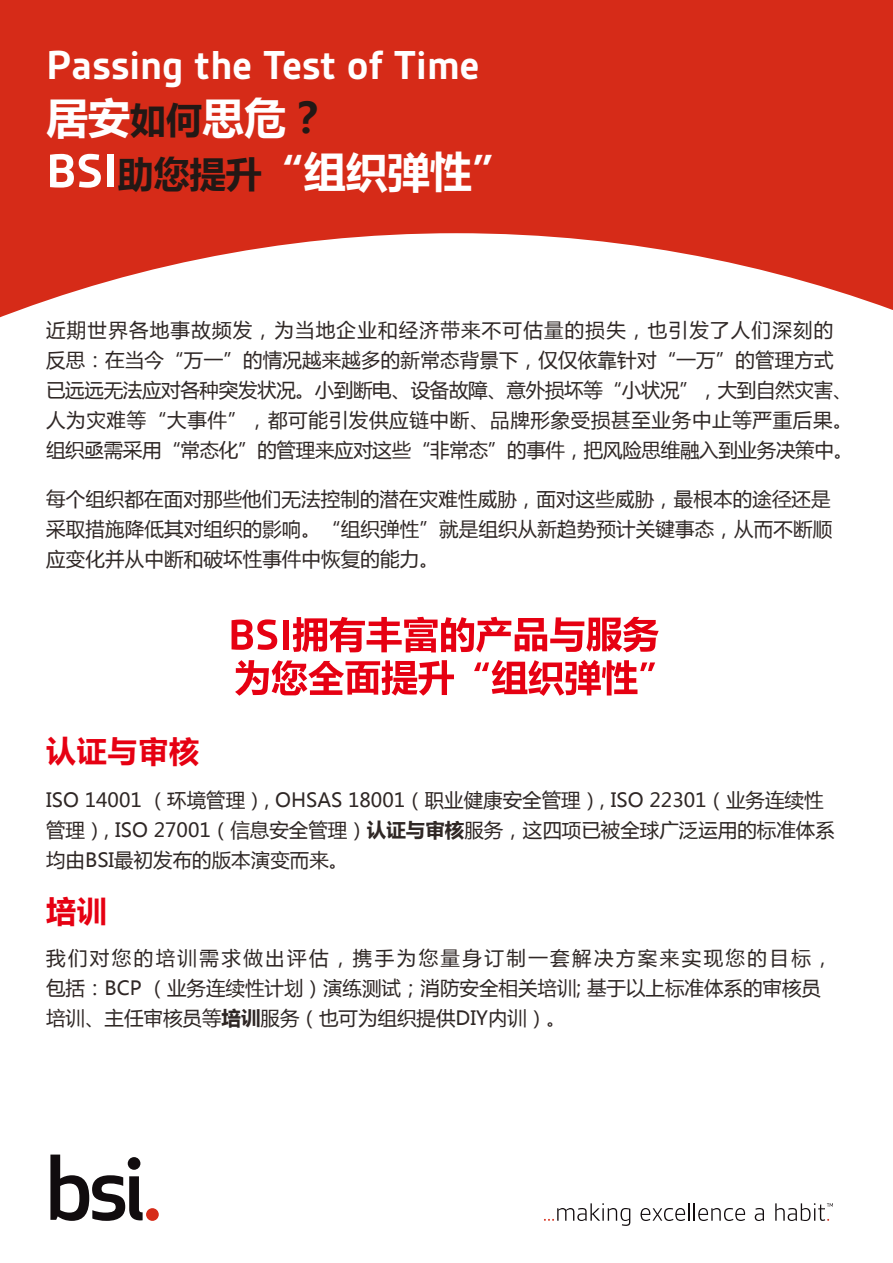
<style>
.page{position:relative;width:893px;height:1263px;background:#d62b18}
.page>*{position:absolute;margin:0;border:0;box-sizing:border-box;transform-origin:0 0}
.t1{font:700 43.5px "BSI Gesta";color:#fff}
.t2{font:700 42px/54px "Microsoft Ya Hei";color:#fff}
.t3{font:700 30px "Microsoft Ya Hei";letter-spacing:.025em;color:#e60012}
.t4{font:19.5px/30px "Microsoft Ya Hei";color:#2f2725}
.s1{font-size:36px;color:#221815}
.s2{color:#221815}
.s3{font-family:"BSI Gesta";font-size:51px}
.s4{font-weight:700}
</style>
<div class="page">
<div style="left:0;top:233px;width:893px;height:1030px;background:#fff"></div>
<svg style="left:232px;top:619px;width:45px;height:31px"></svg>
<div style="left:283px;top:620px;width:6px;height:29px;background:#e60012"></div>
<svg style="left:293px;top:617px;width:366px;height:35px"></svg>
<svg style="left:235px;top:660px;width:219px;height:36px"></svg>
<svg style="left:474px;top:660px;width:181px;height:36px"></svg>
<svg style="left:50px;top:1154px;width:93px;height:67px"></svg>
<div style="left:146px;top:1208px;width:13px;height:13px;background:#d62b18;border-radius:50%"></div>
<svg style="left:544px;top:1203px;width:86px;height:23px"></svg>
<svg style="left:640px;top:1203px;width:105px;height:18px"></svg>
<svg style="left:755px;top:1208px;width:9px;height:13px"></svg>
<svg style="left:775px;top:1203px;width:58px;height:18px"></svg>
<h1 class="t1" style="left:46px;top:43px;width:435px">Passing the Test of Time</h1>
<h2 class="t2" style="left:46px;top:89px;width:469px">居安<span class="s1">如何</span>思危<span class="s2">？<br></span><span class="s3">BSI</span><span class="s1">助您提升</span>“组织弹性”</h2>
<p class="t4" style="left:46px;top:315px;width:809px">近期世界各地事故频发，为当地企业和经济带来不可估量的损失，也引发了人们深刻的反思：在当今“万一”的情况越来越多的新常态背景下，仅仅依靠针对“一万”的管理方式已远远无法应对各种突发状况。小到断电、设备故障、意外损坏等“小状况”，大到自然灾害、人为灾难等“大事件”，都可能引发供应链中断、品牌形象受损甚至业务中止等严重后果。组织亟需采用“常态化”的管理来应对这些“非常态”的事件，把风险思维融入到业务决策中。</p>
<p class="t4" style="left:46px;top:483px;width:788px;text-align:justify">每个组织都在面对那些他们无法控制的潜在灾难性威胁，面对这些威胁，最根本的途径还是采取措施降低其对组织的影响。“组织弹性”就是组织从新趋势预计关键事态，从而不断顺应变化并从中断和破坏性事件中恢复的能力。</p>
<h3 class="t3" style="left:46px;top:730px;width:155px">认证与审核</h3>
<p class="t4" style="left:46px;top:784px;width:790px">ISO 14001 （环境管理）, OHSAS 18001（职业健康安全管理）, ISO 22301（业务连续性管理）, ISO 27001（信息安全管理）<span class="s4">认证与审核</span>服务，这四项已被全球广泛运用的标准体系均由BSI最初发布的版本演变而来。</p>
<h3 class="t3" style="left:46px;top:890px;width:62px">培训</h3>
<p class="t4" style="left:46px;top:943px;width:788px">我们对您的培训需求做出评估，携手为您量身订制一套解决方案来实现您的目标，包括：BCP （业务连续性计划）演练测试；消防安全相关培训; 基于以上标准体系的审核员培训、主任审核员等<span class="s4">培训</span>服务（也可为组织提供DIY内训）。</p>
</div>
